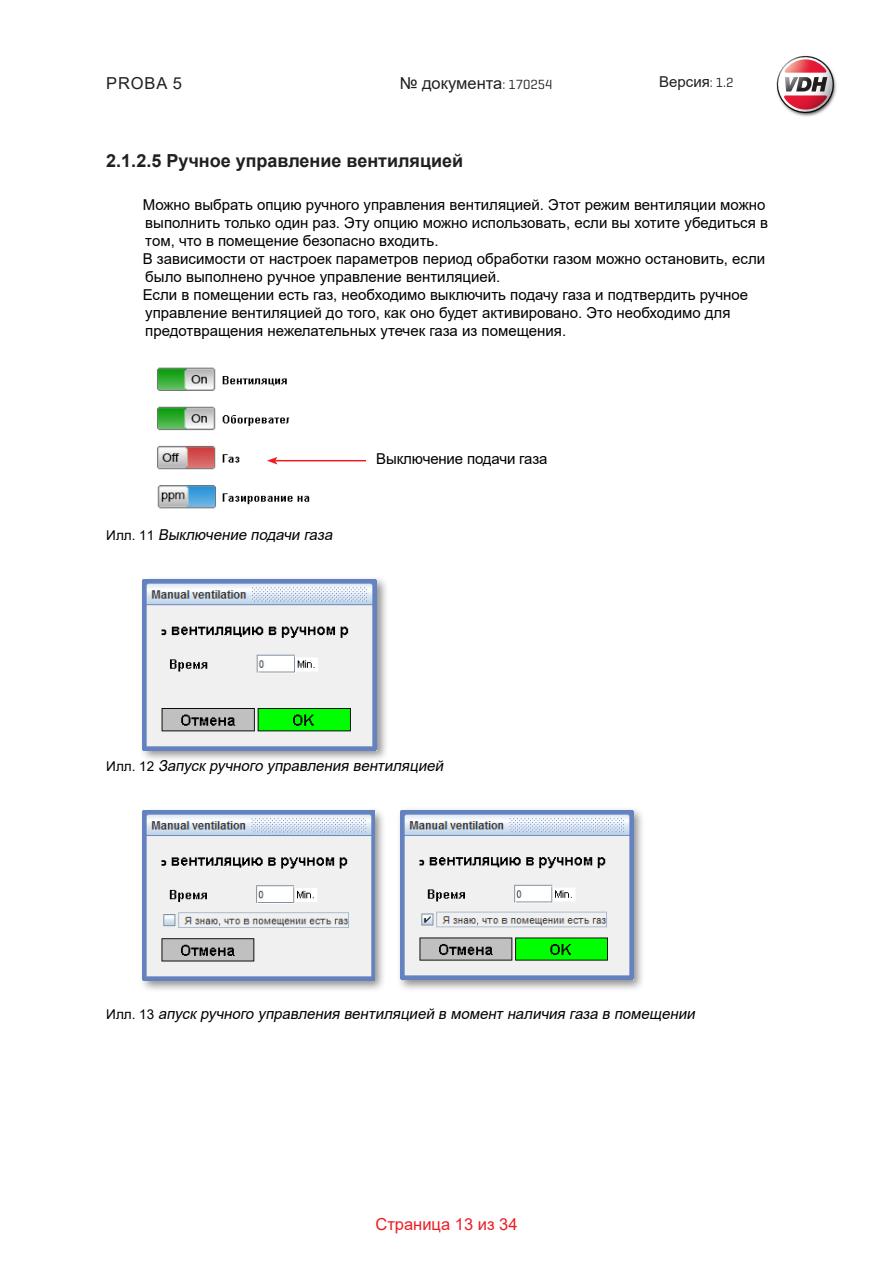
<style>
.page{position:relative;width:893px;height:1263px;background:#fff}
.page>*{position:absolute;margin:0;border:0;box-sizing:border-box;transform-origin:0 0}
.t1{font:700 18px "Arial";color:#231f20}
.t2{font:16.5px "Arial";color:#231f20}
.t3{font:16.5px "Arial";color:#ee1d23}
.PlatteTekst_opsomming{font:15px/18px "Arial";color:#000}
.t4{font:italic 15px "Arial";color:#000}
.PlatteTekst{font:15px "Arial";letter-spacing:-.01em;color:#000}
.t5{font:15px "Arial";color:#231f20}
.s1{font-family:"Geogrotesque";font-size:13.5px}
.s2{font-style:normal;font-size:13.5px}
</style>
<div class="page">
<svg style="left:776px;top:55px;width:61px;height:61px"></svg>
<img style="left:157px;top:367px;width:177px;height:142px">
<hr style="left:275px;top:460px;width:91px;height:1px;background:#ee1d23">
<svg style="left:267px;top:457px;width:10px;height:7px"></svg>
<div style="left:139px;top:575px;width:250px;height:187px;background:#231f20;opacity:.5"></div>
<img style="left:143px;top:579px;width:233px;height:171px">
<div style="left:139px;top:807px;width:248px;height:185px;background:#231f20;opacity:.5"></div>
<img style="left:143px;top:811px;width:231px;height:169px">
<div style="left:397px;top:806px;width:249px;height:186px;background:#231f20;opacity:.5"></div>
<img style="left:401px;top:810px;width:232px;height:170px">
<p class="t2" style="left:106px;top:71px;width:77px">PROBA 5</p>
<p class="t2" style="left:400px;top:71px;width:154px">№ документа<span class="s1">: 170254</span></p>
<p class="t5" style="left:659px;top:72px;width:76px">Версия<span class="s1">: 1.2</span></p>
<p class="t1" style="left:106px;top:148px;width:359px">2.1.2.5 Ручное управление вентиляцией</p>
<p class="PlatteTekst_opsomming" style="left:143px;top:196px;width:627px">Можно выбрать опцию ручного управления вентиляцией. Этот режим вентиляции можно выполнить только один раз. Эту опцию можно использовать, если вы хотите убедиться в том, что в помещение безопасно входить.</p>
<p class="PlatteTekst_opsomming" style="left:143px;top:250px;width:624px">В зависимости от настроек параметров период обработки газом можно остановить, если было выполнено ручное управление вентиляцией.</p>
<p class="PlatteTekst_opsomming" style="left:143px;top:286px;width:607px">Если в помещении есть газ, необходимо выключить подачу газа и подтвердить ручное управление вентиляцией до того, как оно будет активировано. Это необходимо для предотвращения нежелательных утечек газа из помещения.</p>
<p class="t4" style="left:106px;top:525px;width:231px"><span class="s2">И л л . 1 1</span> Выключение подачи газа</p>
<p class="PlatteTekst" style="left:376px;top:448px;width:173px">Выключение подачи газа</p>
<p class="t4" style="left:106px;top:755px;width:342px"><span class="s2">И л л . 1 2</span> Запуск ручного управления вентиляцией</p>
<p class="t4" style="left:106px;top:1004px;width:594px"><span class="s2">И л л . 1 3</span> апуск ручного управления вентиляцией в момент наличия газа в помещении</p>
<p class="t3" style="left:375px;top:1212px;width:144px">Cтраница 13 из 34</p>
</div>
